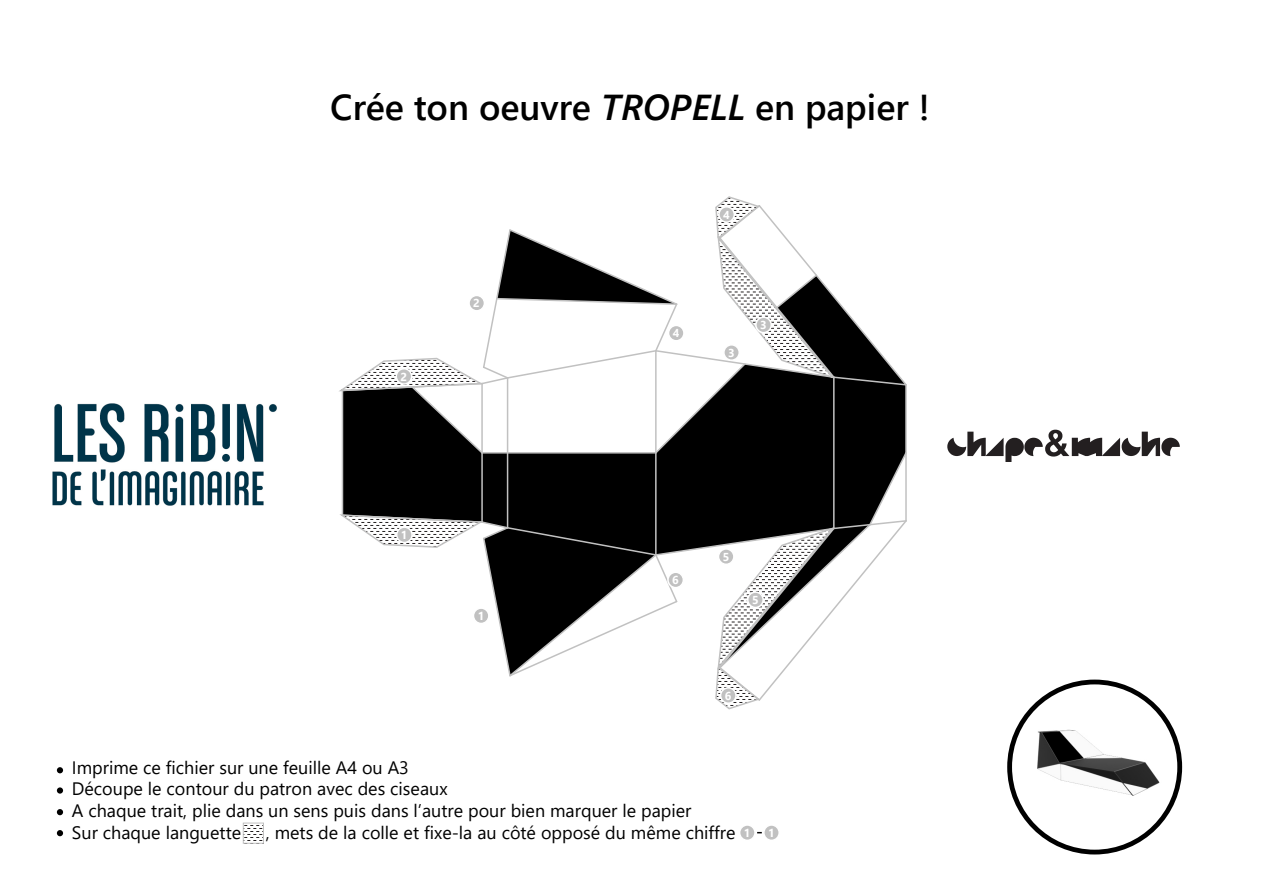
<style>
.page{position:relative;width:1263px;height:893px;background:#fff}
.page>*{position:absolute;margin:0;border:0;box-sizing:border-box;transform-origin:0 0}
.t1{font:600 36px "Segoe UI";color:#000}
.t2{font:18px/21.6px "Segoe UI";color:#000}
.t3{font:700 11.55px "Segoe UI";color:#fff}
.s1{font-style:italic}
</style>
<div class="page">
<svg style="left:339px;top:196px;width:568px;height:514px"></svg>
<div style="left:57px;top:787px;width:6px;height:7px;background:#000;border-radius:50%"></div>
<svg style="left:57px;top:767px;width:6px;height:6px"></svg>
<svg style="left:57px;top:809px;width:6px;height:6px"></svg>
<svg style="left:57px;top:830px;width:6px;height:6px"></svg>
<svg style="left:243px;top:823px;width:21px;height:21px"></svg>
<img style="left:52px;top:403px;width:225px;height:103px">
<img style="left:1015px;top:688px;width:159px;height:158px">
<div style="left:1007px;top:680px;width:175px;height:174px;border:5px solid #000;border-radius:50%"></div>
<svg style="left:947px;top:430px;width:233px;height:32px"></svg>
<div style="left:397px;top:527px;width:15px;height:15px;background:#c1c1c1;border-radius:50%"></div>
<div style="left:396px;top:526px;width:17px;height:17px;border:2px solid #fff;border-radius:50%"></div>
<div style="left:396px;top:369px;width:16px;height:15px;background:#c1c1c1;border-radius:50%"></div>
<div style="left:395px;top:368px;width:17px;height:17px;border:2px solid #fff;border-radius:50%"></div>
<div style="left:469px;top:295px;width:15px;height:16px;background:#c1c1c1;border-radius:50%"></div>
<div style="left:468px;top:295px;width:17px;height:17px;border:2px solid #fff;border-radius:50%"></div>
<div style="left:756px;top:317px;width:15px;height:16px;background:#c1c1c1;border-radius:50%"></div>
<div style="left:755px;top:316px;width:17px;height:17px;border:2px solid #fff;border-radius:50%"></div>
<div style="left:748px;top:592px;width:15px;height:15px;background:#c1c1c1;border-radius:50%"></div>
<div style="left:747px;top:591px;width:17px;height:17px;border:2px solid #fff;border-radius:50%"></div>
<div style="left:721px;top:688px;width:15px;height:15px;background:#c1c1c1;border-radius:50%"></div>
<div style="left:720px;top:687px;width:17px;height:17px;border:2px solid #fff;border-radius:50%"></div>
<div style="left:668px;top:572px;width:15px;height:16px;background:#c1c1c1;border-radius:50%"></div>
<div style="left:667px;top:571px;width:17px;height:17px;border:2px solid #fff;border-radius:50%"></div>
<div style="left:724px;top:345px;width:15px;height:15px;background:#c1c1c1;border-radius:50%"></div>
<div style="left:723px;top:344px;width:17px;height:17px;border:2px solid #fff;border-radius:50%"></div>
<div style="left:718px;top:549px;width:16px;height:15px;background:#c1c1c1;border-radius:50%"></div>
<div style="left:718px;top:548px;width:17px;height:17px;border:2px solid #fff;border-radius:50%"></div>
<div style="left:668px;top:325px;width:16px;height:16px;background:#c1c1c1;border-radius:50%"></div>
<div style="left:668px;top:325px;width:17px;height:17px;border:2px solid #fff;border-radius:50%"></div>
<div style="left:719px;top:207px;width:15px;height:15px;background:#c1c1c1;border-radius:50%"></div>
<div style="left:718px;top:206px;width:17px;height:17px;border:2px solid #fff;border-radius:50%"></div>
<div style="left:473px;top:608px;width:16px;height:15px;background:#c1c1c1;border-radius:50%"></div>
<div style="left:473px;top:607px;width:17px;height:17px;border:2px solid #fff;border-radius:50%"></div>
<div style="left:740px;top:825px;width:15px;height:15px;background:#c1c1c1;border-radius:50%"></div>
<div style="left:739px;top:824px;width:17px;height:17px;border:2px solid #fff;border-radius:50%"></div>
<div style="left:764px;top:825px;width:15px;height:15px;background:#c1c1c1;border-radius:50%"></div>
<div style="left:763px;top:824px;width:17px;height:17px;border:2px solid #fff;border-radius:50%"></div>
<h1 class="t1" style="left:330px;top:73px;width:601px">Crée ton oeuvre <span class="s1">TROPELL</span> en papier !</h1>
<p class="t3" style="left:400px;top:366px;width:8px">2</p>
<p class="t3" style="left:473px;top:292px;width:8px">2</p>
<p class="t3" style="left:673px;top:322px;width:8px">4</p>
<p class="t3" style="left:723px;top:204px;width:8px">4</p>
<p class="t3" style="left:728px;top:342px;width:8px">3</p>
<p class="t3" style="left:760px;top:314px;width:8px">3</p>
<p class="t3" style="left:401px;top:524px;width:8px">1</p>
<p class="t3" style="left:478px;top:605px;width:8px">1</p>
<p class="t3" style="left:672px;top:569px;width:8px">6</p>
<p class="t3" style="left:723px;top:546px;width:8px">5</p>
<p class="t3" style="left:752px;top:589px;width:8px">5</p>
<p class="t3" style="left:725px;top:685px;width:8px">6</p>
<p class="t2" style="left:72px;top:755px;width:621px">Imprime ce fichier sur une feuille A4 ou A3<br>Découpe le contour du patron avec des ciseaux<br>A chaque trait, plie dans un sens puis dans l’autre pour bien marquer le papier Sur chaque languette</p>
<p class="t2" style="left:266px;top:820px;width:471px">, mets de la colle et fixe-la au côté opposé du même chiffre</p>
<p class="t3" style="left:744px;top:822px;width:8px">1</p>
<p class="t3" style="left:768px;top:822px;width:8px">1</p>
</div>
